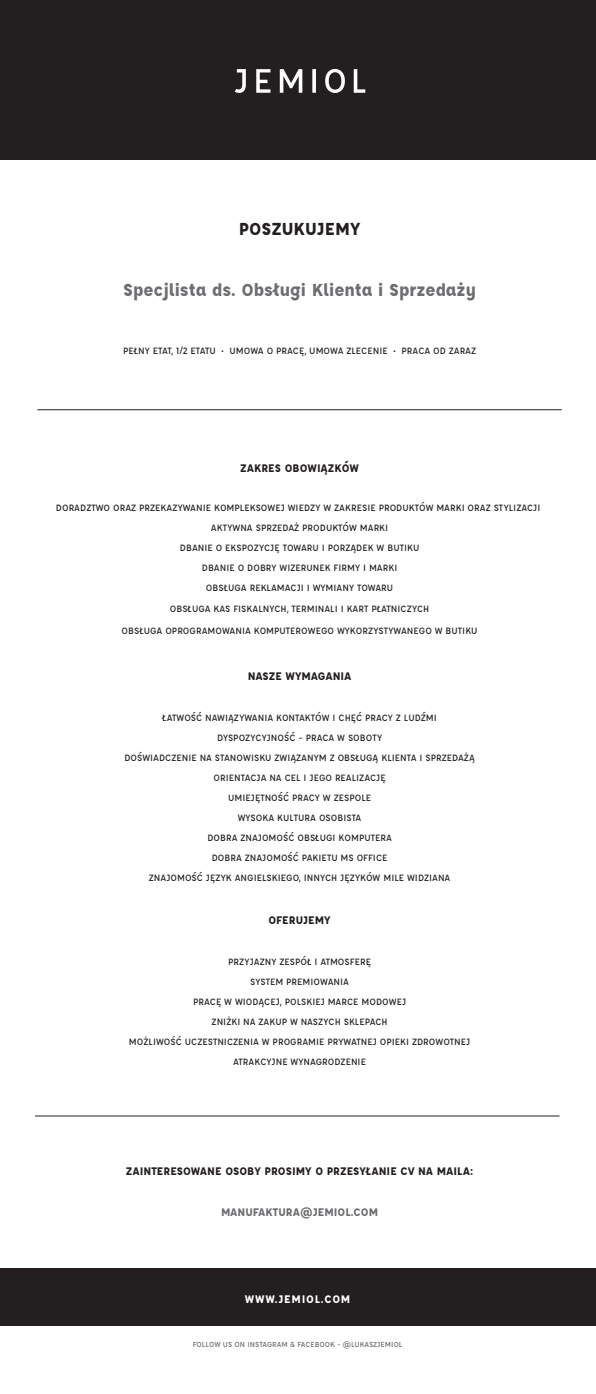
<style>
.page{position:relative;width:596px;height:1394px;background:#fff}
.page>*{position:absolute;margin:0;border:0;box-sizing:border-box;transform-origin:0 0}
.t1{font:700 19px "Affogato";color:#6c6d70}
.t2{font:700 19px "Affogato";color:#231f20}
.t3{font:700 12px "Affogato";color:#231f20}
.t4{font:700 12px "Affogato";color:#6c6d70}
.t5{font:700 12px "Affogato";letter-spacing:.06em;color:#fff}
.t6{font:500 10px/20px "Affogato";color:#231f20;text-align:center}
.t7{font:500 8px "Affogato";color:#6c6d70}
</style>
<div class="page">
<div style="left:0;top:0;width:595px;height:159px;background:#231f20"></div>
<svg style="left:235px;top:69px;width:11px;height:24px"></svg>
<svg style="left:256px;top:69px;width:14px;height:24px"></svg>
<svg style="left:279px;top:69px;width:23px;height:24px"></svg>
<svg style="left:312px;top:69px;width:4px;height:24px"></svg>
<svg style="left:325px;top:69px;width:19px;height:24px"></svg>
<svg style="left:353px;top:69px;width:12px;height:24px"></svg>
<hr style="left:37px;top:409px;width:524px;height:1px;background:#231f20">
<hr style="left:35px;top:1115px;width:524px;height:1px;background:#231f20">
<div style="left:0;top:1268px;width:595px;height:58px;background:#231f20"></div>
<h1 class="t2" style="left:238px;top:217px;width:123px">POSZUKUJEMY</h1>
<h1 class="t1" style="left:123px;top:278px;width:354px">Specjlista ds. Obsługi Klienta i Sprzedaży</h1>
<p class="t6" style="left:123px;top:341px;width:354px">PEŁNY ETAT, 1/2 ETATU • UMOWA O PRACĘ, UMOWA ZLECENIE • PRACA OD ZARAZ</p>
<p class="t3" style="left:240px;top:460px;width:120px">ZAKRES OBOWIĄZKÓW</p>
<p class="t6" style="left:56px;top:498px;width:486px">DORADZTWO ORAZ PRZEKAZYWANIE KOMPLEKSOWEJ WIEDZY W ZAKRESIE PRODUKTÓW MARKI ORAZ STYLIZACJI AKTYWNA SPRZEDAŻ PRODUKTÓW MARKI<br>DBANIE O EKSPOZYCJĘ TOWARU I PORZĄDEK W BUTIKU<br>DBANIE O DOBRY WIZERUNEK FIRMY I MARKI<br>OBSŁUGA REKLAMACJI I WYMIANY TOWARU<br>OBSŁUGA KAS FISKALNYCH, TERMINALI I KART PŁATNICZYCH</p>
<p class="t6" style="left:122px;top:620px;width:357px">OBSŁUGA OPROGRAMOWANIA KOMPUTEROWEGO WYKORZYSTYWANEGO W BUTIKU</p>
<p class="t3" style="left:247px;top:668px;width:105px">NASZE WYMAGANIA</p>
<p class="t6" style="left:124px;top:707px;width:352px">ŁATWOŚĆ NAWIĄZYWANIA KONTAKTÓW I CHĘĆ PRACY Z LUDŹMI DYSPOZYCYJNOŚĆ - PRACA W SOBOTY<br>DOŚWIADCZENIE NA STANOWISKU ZWIĄZANYM Z OBSŁUGĄ KLIENTA I SPRZEDAŻĄ ORIENTACJA NA CEL I JEGO REALIZACJĘ<br>UMIEJĘTNOŚĆ PRACY W ZESPOLE<br>WYSOKA KULTURA OSOBISTA<br>DOBRA ZNAJOMOŚĆ OBSŁUGI KOMPUTERA<br>DOBRA ZNAJOMOŚĆ PAKIETU MS OFFICE<br>ZNAJOMOŚĆ JĘZYK ANGIELSKIEGO, INNYCH JĘZYKÓW MILE WIDZIANA</p>
<p class="t3" style="left:268px;top:912px;width:64px">OFERUJEMY</p>
<p class="t6" style="left:129px;top:951px;width:343px">PRZYJAZNY ZESPÓŁ I ATMOSFERĘ<br>SYSTEM PREMIOWANIA<br>PRACĘ W WIODĄCEJ, POLSKIEJ MARCE MODOWEJ<br>ZNIŻKI NA ZAKUP W NASZYCH SKLEPACH<br>MOŻLIWOŚĆ UCZESTNICZENIA W PROGRAMIE PRYWATNEJ OPIEKI ZDROWOTNEJ ATRAKCYJNE WYNAGRODZENIE</p>
<p class="t3" style="left:126px;top:1163px;width:349px">ZAINTERESOWANE OSOBY PROSIMY O PRZESYŁANIE CV NA MAILA:</p>
<p class="t4" style="left:221px;top:1204px;width:159px">MANUFAKTURA@JEMIOL.COM</p>
<p class="t5" style="left:245px;top:1291px;width:107px">WWW.JEMIOL.COM</p>
<p class="t7" style="left:193px;top:1339px;width:211px">FOLLOW US ON INSTAGRAM &amp; FACEBOOK - @LUKASZJEMIOL</p>
</div>
